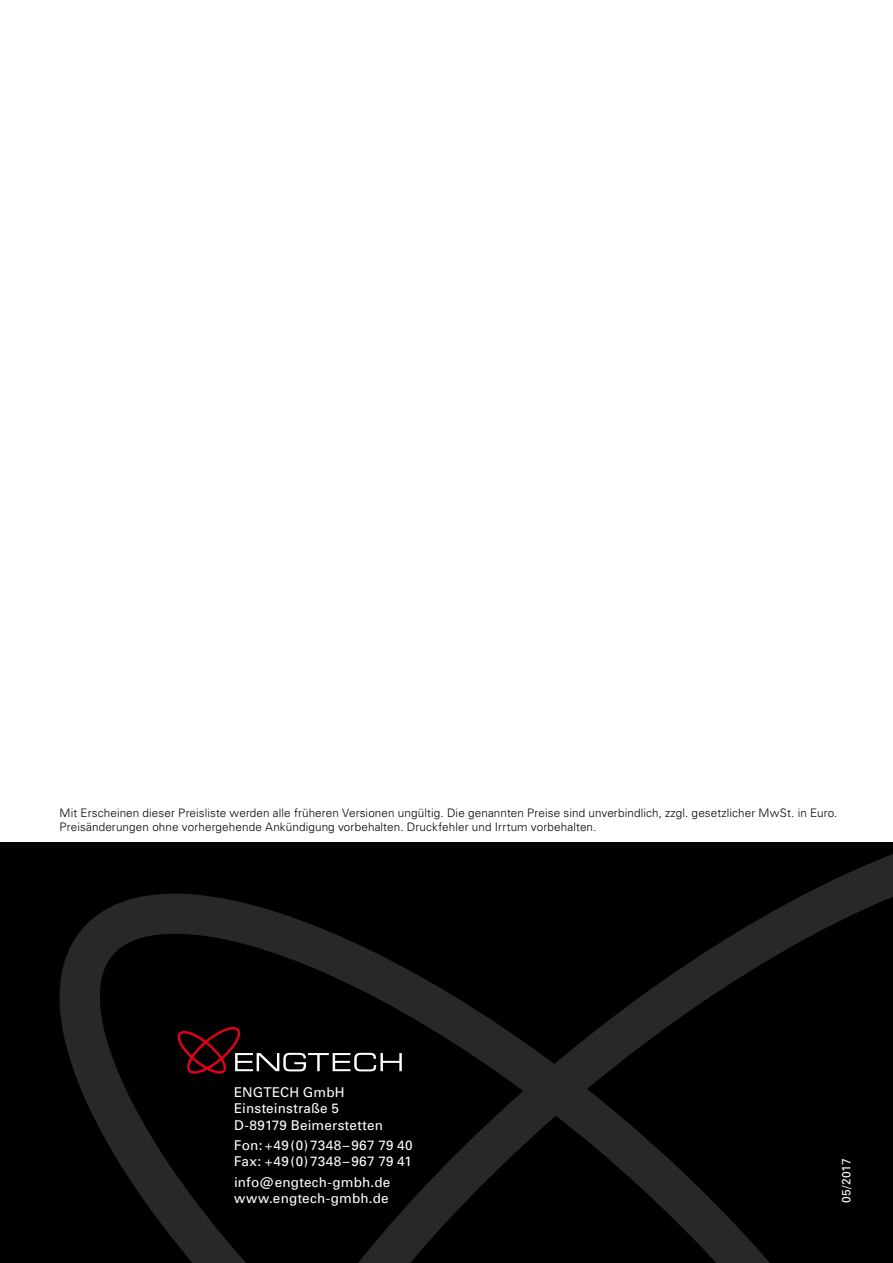
<style>
.page{position:relative;width:893px;height:1263px;background:#fff}
.page>*{position:absolute;margin:0;border:0;box-sizing:border-box;transform-origin:0 0}
.t1{font:13.5px/16.2px "Univers";letter-spacing:.015em;color:#fff}
.t2{font:12px "Univers";letter-spacing:.005em;color:#fff}
.t3{font:300 11.7px/14.2px "Univers";letter-spacing:.01em;color:#000}
</style>
<div class="page">
<svg style="left:15px;top:842px;width:878px;height:421px;background:#070707"></svg>
<svg style="left:178px;top:1027px;width:224px;height:47px;background:#231517"></svg>
<p class="t3" style="left:60px;top:806px;width:779px">Mit Erscheinen dieser Preisliste werden alle früheren Versionen ungültig. Die genannten Preise sind unverbindlich, zzgl. gesetzlicher MwSt. in Euro.<br>Preisänderungen ohne vorhergehende Ankündigung vorbehalten. Druckfehler und Irrtum vorbehalten.</p>
<p class="t1" style="left:234px;top:1084px;width:150px">ENGTECH GmbH<br>Einsteinstraße 5<br>D-89179 Beimerstetten</p>
<p class="t1" style="left:234px;top:1137px;width:180px">Fon:+49(0)7348–967 79 40<br>Fax: +49(0)7348–967 79 41</p>
<p class="t1" style="left:234px;top:1174px;width:158px">info@engtech-gmbh.de www.engtech-gmbh.de</p>
<p class="t2" style="left:839px;top:1203px;width:46px;rotate:-90deg">05/2017</p>
</div>
